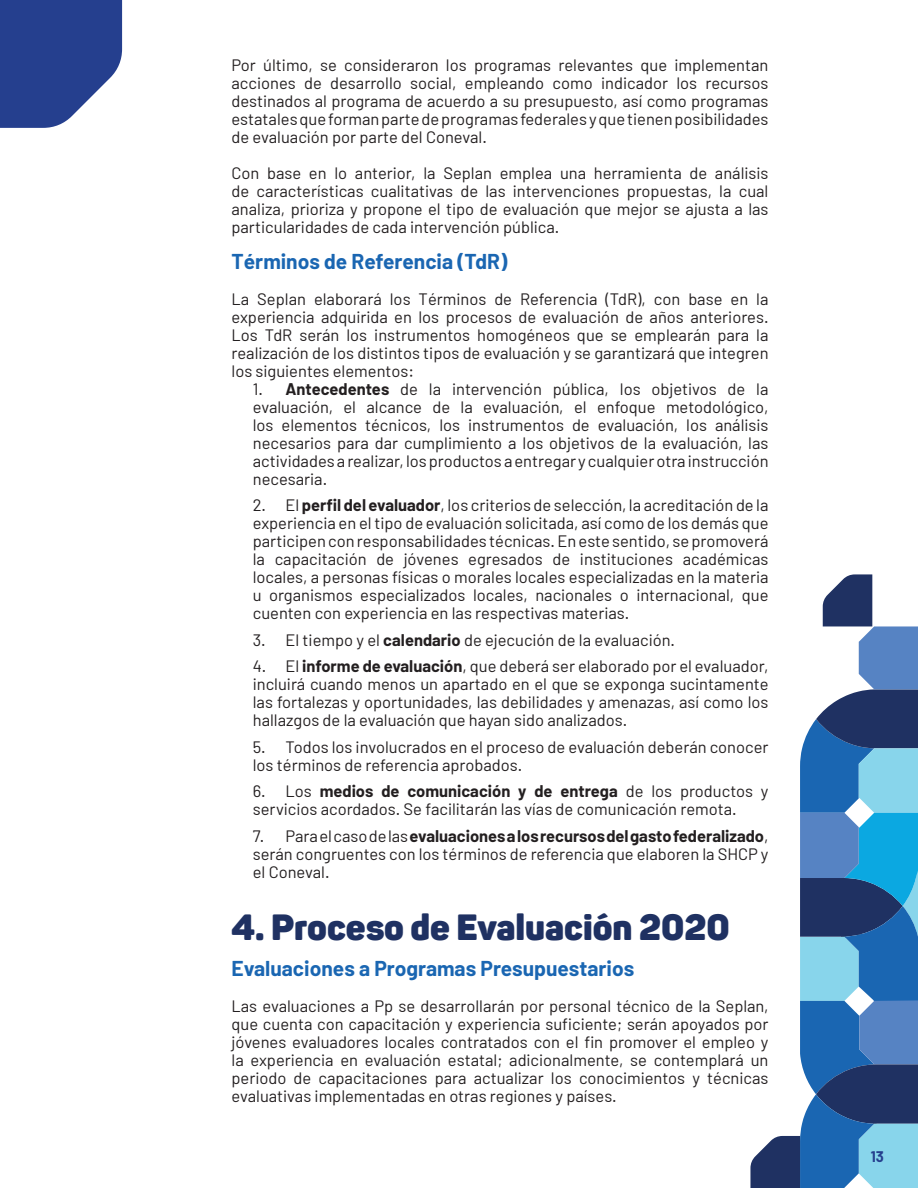
<style>
.page{position:relative;width:918px;height:1188px;background:#fff}
.page>*{position:absolute;margin:0;border:0;box-sizing:border-box;transform-origin:0 0}
.Texto{font:900 36px "Panton";color:#1f3162}
.Texto-2{font:700 21px "Barlow";color:#1a66b2}
.Texto-3{font:16.5px/18px "Barlow";color:#231f20;text-align:justify}
.t1{font:700 15px "Barlow";color:#253f8e}
.s1{font-weight:700}
</style>
<div class="page">
<svg style="left:0;top:0;width:122px;height:128px;background:#40579c"></svg>
<svg style="left:750px;top:574px;width:168px;height:614px"></svg>
<p class="Texto-3" style="left:232px;top:55px;width:539px">Por último, se consideraron los programas relevantes que implementan acciones de desarrollo social, empleando como indicador los recursos destinados al programa de acuerdo a su presupuesto, así como programas estatales que forman parte de programas federales y que tienen posibilidades de evaluación por parte del Coneval.</p>
<p class="Texto-3" style="left:232px;top:163px;width:539px">Con base en lo anterior, la Seplan emplea una herramienta de análisis de características cualitativas de las intervenciones propuestas, la cual analiza, prioriza y propone el tipo de evaluación que mejor se ajusta a las particularidades de cada intervención pública.</p>
<p class="Texto-2" style="left:232px;top:248px;width:277px">Términos de Referencia (TdR)</p>
<p class="Texto-3" style="left:232px;top:289px;width:539px">La Seplan elaborará los Términos de Referencia (TdR), con base en la experiencia adquirida en los procesos de evaluación de años anteriores.<br>Los TdR serán los instrumentos homogéneos que se emplearán para la realización de los distintos tipos de evaluación y se garantizará que integren los siguientes elementos:</p>
<p class="Texto-3" style="left:253px;top:379px;width:517px">1. <span class="s1">Antecedentes</span> de la intervención pública, los objetivos de la evaluación, el alcance de la evaluación, el enfoque metodológico, los elementos técnicos, los instrumentos de evaluación, los análisis necesarios para dar cumplimiento a los objetivos de la evaluación, las actividades a realizar, los productos a entregar y cualquier otra instrucción necesaria.</p>
<p class="Texto-3" style="left:253px;top:496px;width:517px">2. El <span class="s1">perfil del evaluador</span>, los criterios de selección, la acreditación de la experiencia en el tipo de evaluación solicitada, así como de los demás que participen con responsabilidades técnicas. En este sentido, se promoverá la capacitación de jóvenes egresados de instituciones académicas locales, a personas físicas o morales locales especializadas en la materia u organismos especializados locales, nacionales o internacional, que cuenten con experiencia en las respectivas materias.</p>
<p class="Texto-3" style="left:253px;top:630px;width:424px">3. El tiempo y el <span class="s1">calendario</span> de ejecución de la evaluación.</p>
<p class="Texto-3" style="left:253px;top:657px;width:517px">4. El <span class="s1">informe de evaluación</span>, que deberá ser elaborado por el evaluador, incluirá cuando menos un apartado en el que se exponga sucintamente las fortalezas y oportunidades, las debilidades y amenazas, así como los hallazgos de la evaluación que hayan sido analizados.</p>
<p class="Texto-3" style="left:253px;top:737px;width:517px">5. Todos los involucrados en el proceso de evaluación deberán conocer los términos de referencia aprobados.</p>
<p class="Texto-3" style="left:253px;top:782px;width:517px">6. Los <span class="s1">medios de comunicación y de entrega</span> de los productos y servicios acordados. Se facilitarán las vías de comunicación remota.</p>
<p class="Texto-3" style="left:253px;top:826px;width:517px">7. Para el caso de las <span class="s1">evaluaciones a los recursos del gasto federalizado</span>, serán congruentes con los términos de referencia que elaboren la SHCP y el Coneval.</p>
<p class="Texto" style="left:232px;top:904px;width:500px">4. Proceso de Evaluación 2020</p>
<p class="Texto-2" style="left:232px;top:955px;width:404px">Evaluaciones a Programas Presupuestarios</p>
<p class="Texto-3" style="left:232px;top:997px;width:539px">Las evaluaciones a Pp se desarrollarán por personal técnico de la Seplan, que cuenta con capacitación y experiencia suficiente; serán apoyados por jóvenes evaluadores locales contratados con el fin promover el empleo y la experiencia en evaluación estatal; adicionalmente, se contemplará un periodo de capacitaciones para actualizar los conocimientos y técnicas evaluativas implementadas en otras regiones y países.</p>
<p class="t1" style="left:871px;top:1147px;width:15px">13</p>
</div>
